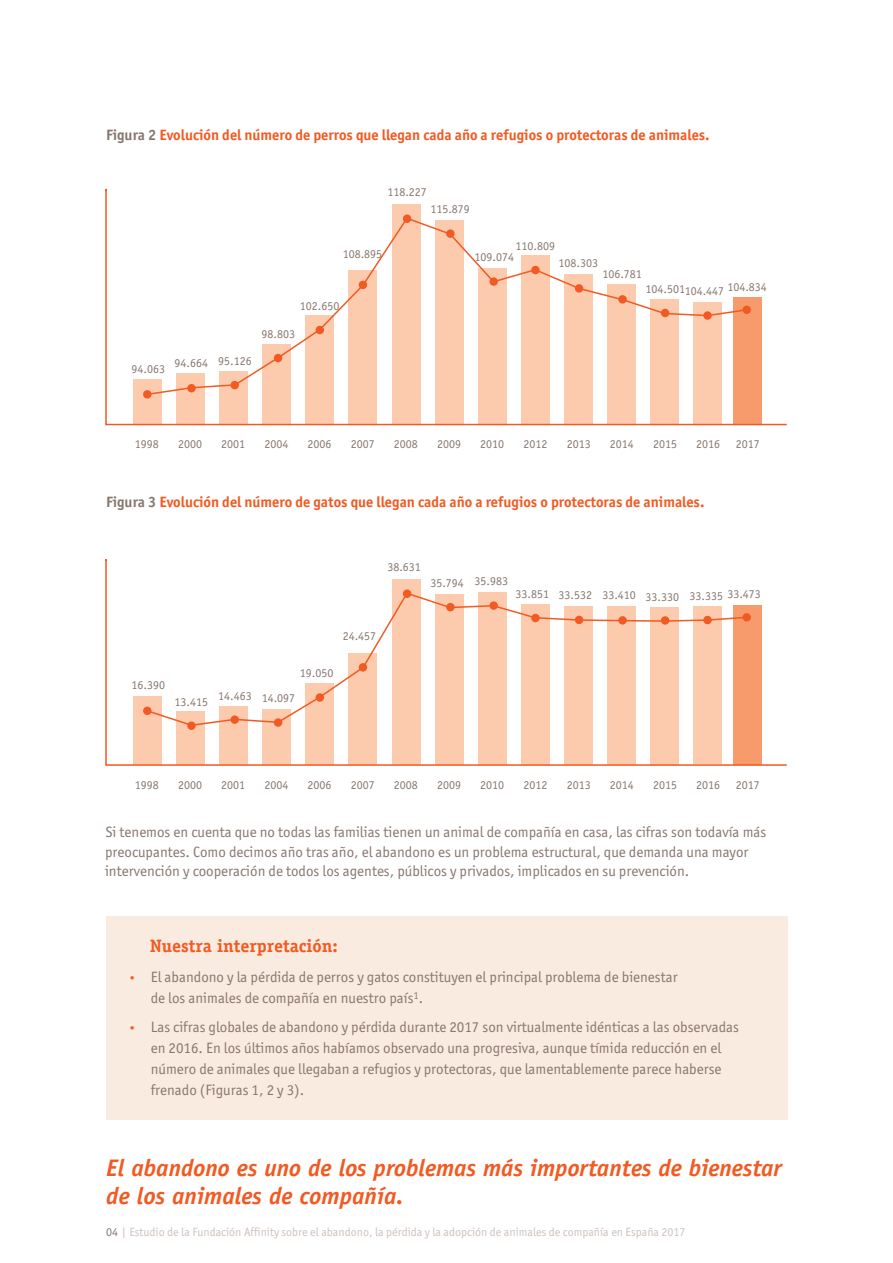
<style>
.page{position:relative;width:893px;height:1263px;background:#fff}
.page>*{position:absolute;margin:0;border:0;box-sizing:border-box;transform-origin:0 0}
.t1{font:italic 700 24px/28.8px "Officina Sans Std";color:#f15a22}
.t2{font:700 18px "Officina Serif Std";color:#f15a22}
.t3{font:15px/21px "Officina San ITC";color:#88776e}
.t4{font:700 15px "Officina San ITC";color:#f15a22}
.t5{font:12px "Officina San ITC";color:#88776e}
.t6{font:12px "Officina San ITC";color:#ccc2bc}
.s1{color:#88776e}
.s2{font-size:12px;color:#f15a22}
</style>
<div class="page">
<div style="left:106px;top:916px;width:681px;height:203px;background:#faebe1"></div>
<svg style="left:105px;top:188px;width:682px;height:238px"></svg>
<div style="left:187px;top:384px;width:9px;height:8px;background:#f15a22;border-radius:50%"></div>
<div style="left:230px;top:381px;width:9px;height:8px;background:#f15a22;border-radius:50%"></div>
<div style="left:274px;top:354px;width:8px;height:8px;background:#f15a22;border-radius:50%"></div>
<div style="left:316px;top:326px;width:8px;height:8px;background:#f15a22;border-radius:50%"></div>
<div style="left:143px;top:390px;width:8px;height:9px;background:#f15a22;border-radius:50%"></div>
<div style="left:742px;top:306px;width:9px;height:8px;background:#f15a22;border-radius:50%"></div>
<svg style="left:105px;top:559px;width:682px;height:207px"></svg>
<div style="left:187px;top:722px;width:9px;height:8px;background:#f15a22;border-radius:50%"></div>
<div style="left:230px;top:715px;width:9px;height:9px;background:#f15a22;border-radius:50%"></div>
<div style="left:274px;top:718px;width:8px;height:9px;background:#f15a22;border-radius:50%"></div>
<div style="left:316px;top:693px;width:8px;height:9px;background:#f15a22;border-radius:50%"></div>
<div style="left:143px;top:707px;width:8px;height:8px;background:#f15a22;border-radius:50%"></div>
<div style="left:742px;top:613px;width:9px;height:9px;background:#f15a22;border-radius:50%"></div>
<p class="t4" style="left:106px;top:129px;width:605px"><span class="s1">Figura 2</span> Evolución del número de perros que llegan cada año a refugios o protectoras de animales.</p>
<p class="t5" style="left:387px;top:187px;width:41px">118.227</p>
<p class="t5" style="left:343px;top:249px;width:41px">108.895</p>
<p class="t5" style="left:132px;top:364px;width:35px">94.063</p>
<p class="t5" style="left:175px;top:358px;width:79px">94.664 95.126</p>
<p class="t5" style="left:300px;top:301px;width:41px">102.650</p>
<p class="t5" style="left:262px;top:330px;width:35px">98.803</p>
<p class="t5" style="left:430px;top:205px;width:41px">115.879</p>
<p class="t5" style="left:515px;top:241px;width:41px">110.809</p>
<p class="t5" style="left:474px;top:253px;width:41px">109.074</p>
<p class="t5" style="left:559px;top:259px;width:41px">108.303</p>
<p class="t5" style="left:602px;top:269px;width:41px">106.781</p>
<p class="t5" style="left:727px;top:282px;width:41px">104.834</p>
<p class="t5" style="left:645px;top:285px;width:41px">104.501</p>
<p class="t5" style="left:685px;top:287px;width:41px">104.447</p>
<p class="t5" style="left:135px;top:440px;width:25px">1998</p>
<p class="t5" style="left:178px;top:440px;width:26px">2000</p>
<p class="t5" style="left:221px;top:440px;width:25px">2001</p>
<p class="t5" style="left:264px;top:440px;width:25px">2004</p>
<p class="t5" style="left:308px;top:440px;width:25px">2006</p>
<p class="t5" style="left:351px;top:440px;width:25px">2007</p>
<p class="t5" style="left:394px;top:440px;width:25px">2008</p>
<p class="t5" style="left:437px;top:440px;width:25px">2009</p>
<p class="t5" style="left:480px;top:440px;width:25px">2010</p>
<p class="t5" style="left:523px;top:440px;width:25px">2012</p>
<p class="t5" style="left:567px;top:440px;width:25px">2013</p>
<p class="t5" style="left:610px;top:440px;width:25px">2014</p>
<p class="t5" style="left:653px;top:440px;width:25px">2015</p>
<p class="t5" style="left:696px;top:440px;width:25px">2016</p>
<p class="t5" style="left:736px;top:440px;width:25px">2017</p>
<p class="t4" style="left:106px;top:496px;width:600px"><span class="s1">Figura 3</span> Evolución del número de gatos que llegan cada año a refugios o protectoras de animales.</p>
<p class="t5" style="left:343px;top:631px;width:35px">24.457</p>
<p class="t5" style="left:132px;top:681px;width:35px">16.390</p>
<p class="t5" style="left:300px;top:668px;width:35px">19.050</p>
<p class="t5" style="left:175px;top:697px;width:35px">13.415</p>
<p class="t5" style="left:218px;top:692px;width:78px">14.463 14.097</p>
<p class="t5" style="left:387px;top:562px;width:35px">38.631</p>
<p class="t5" style="left:430px;top:577px;width:79px">35.794 35.983</p>
<p class="t5" style="left:515px;top:590px;width:165px">33.851 33.532 33.410 33.330</p>
<p class="t5" style="left:727px;top:590px;width:35px">33.473</p>
<p class="t5" style="left:689px;top:591px;width:35px">33.335</p>
<p class="t5" style="left:135px;top:780px;width:25px">1998</p>
<p class="t5" style="left:178px;top:780px;width:26px">2000</p>
<p class="t5" style="left:221px;top:780px;width:25px">2001</p>
<p class="t5" style="left:264px;top:780px;width:25px">2004</p>
<p class="t5" style="left:308px;top:780px;width:25px">2006</p>
<p class="t5" style="left:351px;top:780px;width:25px">2007</p>
<p class="t5" style="left:394px;top:780px;width:25px">2008</p>
<p class="t5" style="left:437px;top:780px;width:25px">2009</p>
<p class="t5" style="left:480px;top:780px;width:25px">2010</p>
<p class="t5" style="left:523px;top:780px;width:25px">2012</p>
<p class="t5" style="left:567px;top:780px;width:25px">2013</p>
<p class="t5" style="left:610px;top:780px;width:25px">2014</p>
<p class="t5" style="left:653px;top:780px;width:25px">2015</p>
<p class="t5" style="left:696px;top:780px;width:25px">2016</p>
<p class="t5" style="left:736px;top:780px;width:25px">2017</p>
<p class="t3" style="left:105px;top:824px;width:663px;line-height:19.5px">Si tenemos en cuenta que no todas las familias tienen un animal de compañía en casa, las cifras son todavía más preocupantes. Como decimos año tras año, el abandono es un problema estructural, que demanda una mayor intervención y cooperación de todos los agentes, públicos y privados, implicados en su prevención.</p>
<p class="t2" style="left:150px;top:939px;width:189px">Nuestra interpretación:</p>
<p class="t3" style="left:151px;top:968px;width:528px;text-indent:-22px"><span class="s2">•</span> El abandono y la pérdida de perros y gatos constituyen el principal problema de bienestar de los animales de compañía en nuestro país<sup>1</sup>.</p>
<p class="t3" style="left:151px;top:1018px;width:590px;text-indent:-22px"><span class="s2">•</span> Las cifras globales de abandono y pérdida durante 2017 son virtualmente idénticas a las observadas en 2016. En los últimos años habíamos observado una progresiva, aunque tímida reducción en el número de animales que llegaban a refugios y protectoras, que lamentablemente parece haberse frenado (Figuras 1, 2 y 3).</p>
<h1 class="t1" style="left:106px;top:1155px;width:677px">El abandono es uno de los problemas más importantes de bienestar de los animales de compañía.</h1>
<p class="t6" style="left:106px;top:1228px;width:581px"><span class="s1">04</span> | Estudio de la Fundación Affinity sobre el abandono, la pérdida y la adopción de animales de compañía en España 2017</p>
</div>
